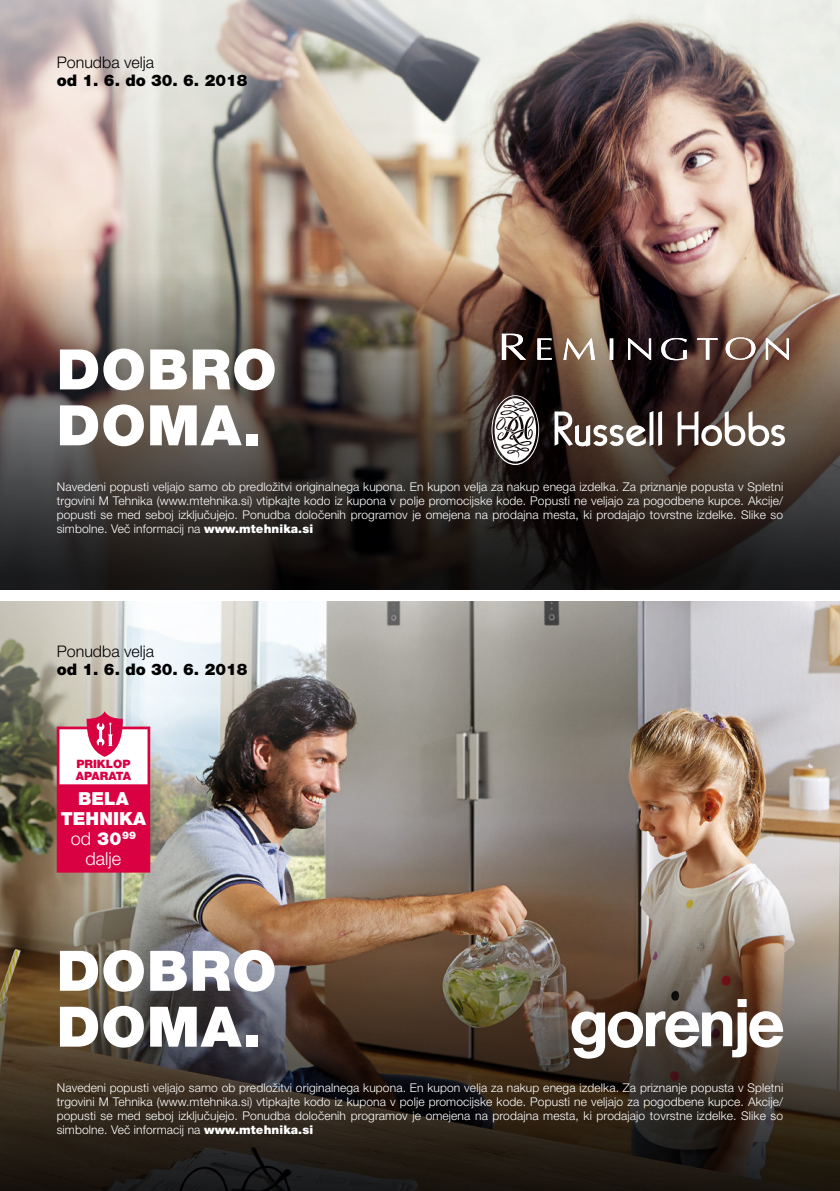
<style>
.page{position:relative;width:840px;height:1191px;background:#fff}
.page>*{position:absolute;margin:0;border:0;box-sizing:border-box;transform-origin:0 0}
.t1{font:900 55.8px/55.8px "Helvetica Neue LT Pro";letter-spacing:.02em;color:#fff}
.t2{font:900 18px/20px "Helvetica Neue LT Pro";color:#fff;text-align:center}
.t3{font:900 16px "Helvetica Neue LT Pro";color:#000}
.t4{font:300 16px "Helvetica Neue LT Pro";color:#000}
.t5{font:300 12px/14px "Helvetica Neue LT Pro";letter-spacing:.01em;color:#fff;text-align:justify}
.t6{font:900 11.6px/11.6px "Helvetica Neue LT Pro";color:#da0143}
.s1{font-weight:900}
.s2{font-weight:300}
</style>
<div class="page">
<img style="left:0;top:0;width:839px;height:249px">
<img style="left:0;top:249px;width:839px;height:341px">
<img style="left:0;top:601px;width:839px;height:266px">
<img style="left:0;top:867px;width:839px;height:324px">
<svg style="left:571px;top:999px;width:211px;height:59px"></svg>
<svg style="left:501px;top:334px;width:25px;height:26px"></svg>
<svg style="left:537px;top:338px;width:14px;height:22px"></svg>
<svg style="left:563px;top:338px;width:31px;height:22px"></svg>
<svg style="left:609px;top:338px;width:4px;height:22px"></svg>
<svg style="left:627px;top:338px;width:23px;height:22px"></svg>
<svg style="left:661px;top:338px;width:25px;height:22px"></svg>
<svg style="left:696px;top:338px;width:21px;height:22px"></svg>
<svg style="left:725px;top:337px;width:30px;height:23px"></svg>
<svg style="left:765px;top:338px;width:23px;height:22px"></svg>
<svg style="left:491px;top:395px;width:48px;height:70px"></svg>
<svg style="left:554px;top:411px;width:107px;height:36px"></svg>
<svg style="left:677px;top:411px;width:108px;height:36px"></svg>
<svg style="left:57px;top:711px;width:93px;height:161px"></svg>
<h3 class="t4" style="left:57px;top:53px;width:99px">Ponudba velja</h3>
<h3 class="t3" style="left:57px;top:71px;width:192px">od 1. 6. do 30. 6. 2018</h3>
<h1 class="t1" style="left:57px;top:341px;width:221px">DOBRO<br>DOMA.</h1>
<p class="t5" style="left:57px;top:479px;width:727px">Navedeni popusti veljajo samo ob predložitvi originalnega kupona. En kupon velja za nakup enega izdelka. Za priznanje popusta v Spletni trgovini M Tehnika (www.mtehnika.si) vtipkajte kodo iz kupona v polje promocijske kode. Popusti ne veljajo za pogodbene kupce. Akcije/ popusti se med seboj izključujejo. Ponudba določenih programov je omejena na prodajna mesta, ki prodajajo tovrstne izdelke. Slike so simbolne. Več informacij na <span class="s1">www.mtehnika.si</span></p>
<h3 class="t4" style="left:57px;top:641px;width:99px">Ponudba velja</h3>
<h3 class="t3" style="left:57px;top:660px;width:192px">od 1. 6. do 30. 6. 2018</h3>
<p class="t6" style="left:76px;top:758px;width:57px">PRIKLOP<br>APARATA</p>
<h2 class="t2" style="left:61px;top:788px;width:87px">BELA<br>TEHNIKA <span class="s2">od</span> 30<sup>99 </sup><span class="s2">dalje</span></h2>
<h1 class="t1" style="left:57px;top:942px;width:221px">DOBRO<br>DOMA.</h1>
<p class="t5" style="left:57px;top:1080px;width:727px">Navedeni popusti veljajo samo ob predložitvi originalnega kupona. En kupon velja za nakup enega izdelka. Za priznanje popusta v Spletni trgovini M Tehnika (www.mtehnika.si) vtipkajte kodo iz kupona v polje promocijske kode. Popusti ne veljajo za pogodbene kupce. Akcije/ popusti se med seboj izključujejo. Ponudba določenih programov je omejena na prodajna mesta, ki prodajajo tovrstne izdelke. Slike so simbolne. Več informacij na <span class="s1">www.mtehnika.si</span></p>
</div>
